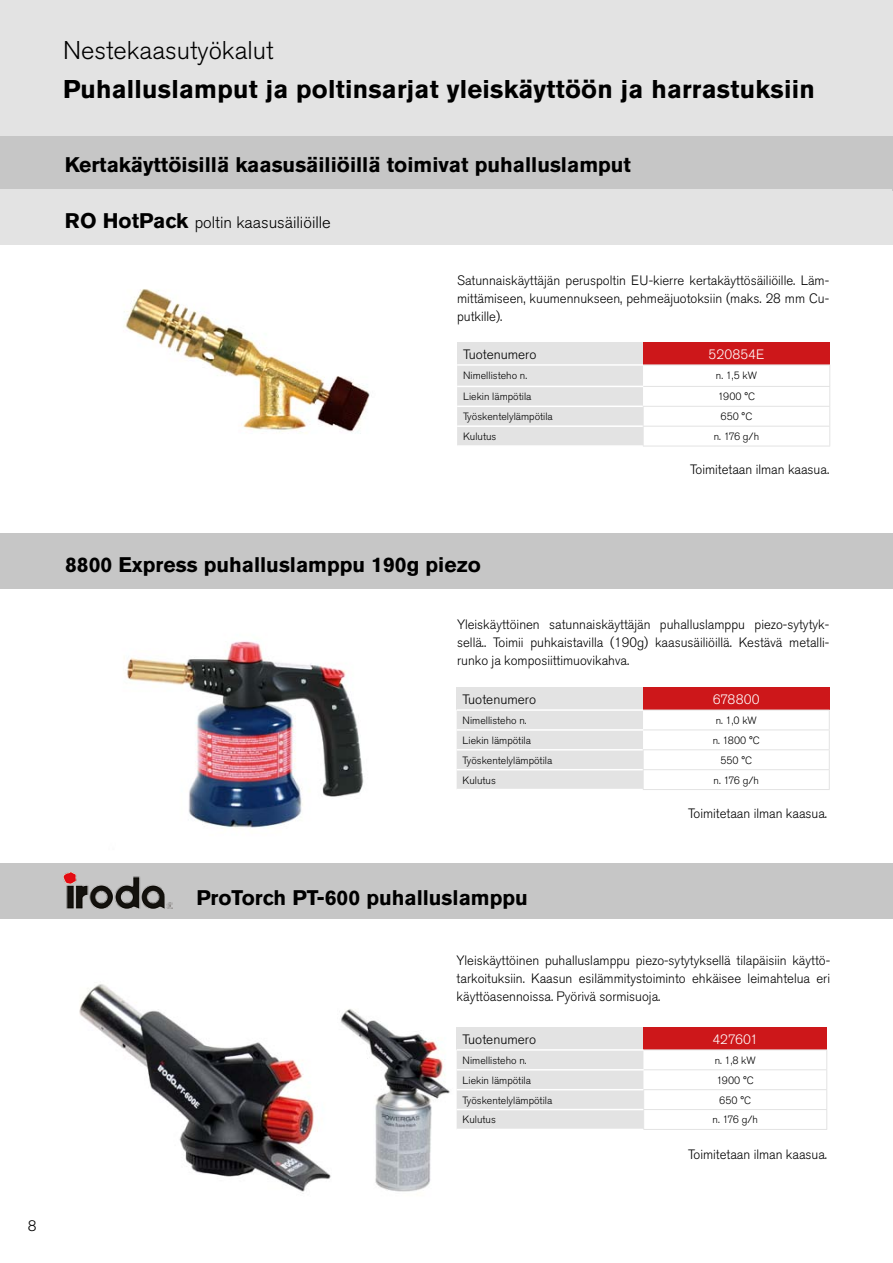
<style>
.page{position:relative;width:893px;height:1263px;background:#fff}
.page>*{position:absolute;margin:0;border:0;box-sizing:border-box;transform-origin:0 0}
.t1{font:700 25.5px "Akzidenz Grotesk Std";letter-spacing:.01em;color:#000}
.t2{font:300 25.5px "Akzidenz Grotesk Std";color:#000}
.t3{font:700 21px "Akzidenz Grotesk Std";color:#000}
.t4{font:300 16.5px "Akzidenz Grotesk Std";color:#000}
.t5{font:300 15px "Akzidenz Grotesk Std";color:#000}
.t6{font:300 13.5px/18px "Akzidenz Grotesk Std";color:#000;text-align:justify}
.t7{font:300 13.5px "Akzidenz Grotesk Std";color:#fff}
.t8{font:300 10.5px "Akzidenz Grotesk Std";color:#000}
.s1{font-weight:700;font-size:21px}
</style>
<div class="page">
<div style="left:0;top:0;width:893px;height:136px;background:#e3e3e3"></div>
<div style="left:0;top:136px;width:892px;height:54px;background:#c6c6c6"></div>
<div style="left:0;top:190px;width:893px;height:55px;background:#e3e3e3"></div>
<div style="left:0;top:534px;width:893px;height:55px;background:#c6c6c6"></div>
<img style="left:127px;top:641px;width:237px;height:187px">
<img style="left:79px;top:984px;width:252px;height:208px">
<hr style="left:892px;top:136px;width:1px;height:55px;background:#c6c6c6">
<img style="left:341px;top:1009px;width:122px;height:183px">
<div style="left:457px;top:343px;width:186px;height:22px;background:#e3e3e3"></div>
<div style="left:643px;top:343px;width:187px;height:22px;background:#cd171a"></div>
<svg style="left:457px;top:365px;width:373px;height:81px"></svg>
<hr style="left:643px;top:446px;width:187px;height:1px;background:#e3e3e3">
<hr style="left:457px;top:386px;width:186px;height:1px;background:#fff">
<hr style="left:457px;top:406px;width:186px;height:1px;background:#fff">
<hr style="left:457px;top:425px;width:186px;height:2px;background:#fff">
<hr style="left:457px;top:364px;width:186px;height:2px;background:#fff">
<hr style="left:457px;top:445px;width:186px;height:2px;background:#fff">
<div style="left:0;top:863px;width:893px;height:55px;background:#c6c6c6"></div>
<img style="left:64px;top:872px;width:108px;height:36px">
<div style="left:457px;top:688px;width:186px;height:22px;background:#e3e3e3"></div>
<div style="left:643px;top:688px;width:186px;height:22px;background:#cd171a"></div>
<svg style="left:457px;top:710px;width:373px;height:79px"></svg>
<hr style="left:643px;top:789px;width:187px;height:1px;background:#e3e3e3">
<hr style="left:457px;top:729px;width:186px;height:2px;background:#fff">
<hr style="left:457px;top:749px;width:186px;height:1px;background:#fff">
<hr style="left:457px;top:769px;width:186px;height:1px;background:#fff">
<hr style="left:457px;top:709px;width:186px;height:2px;background:#fff">
<div style="left:457px;top:1028px;width:187px;height:22px;background:#e3e3e3"></div>
<div style="left:644px;top:1028px;width:183px;height:22px;background:#cd171a"></div>
<hr style="left:644px;top:1049px;width:183px;height:1px;background:#e3e3e3">
<svg style="left:457px;top:1050px;width:370px;height:79px"></svg>
<hr style="left:643px;top:1129px;width:184px;height:1px;background:#e3e3e3">
<hr style="left:457px;top:1069px;width:187px;height:1px;background:#fff">
<hr style="left:457px;top:1089px;width:186px;height:1px;background:#fff">
<hr style="left:457px;top:1109px;width:186px;height:1px;background:#fff">
<hr style="left:457px;top:1049px;width:187px;height:2px;background:#fff">
<hr style="left:457px;top:1129px;width:186px;height:1px;background:#fff">
<img style="left:124px;top:289px;width:246px;height:145px">
<h1 class="t2" style="left:63px;top:36px;width:212px">Nestekaasutyökalut</h1>
<h1 class="t1" style="left:63px;top:74px;width:753px">Puhalluslamput ja poltinsarjat yleiskäyttöön ja harrastuksiin</h1>
<h2 class="t3" style="left:65px;top:152px;width:568px">Kertakäyttöisillä kaasusäiliöillä toimivat puhalluslamput</h2>
<p class="t4" style="left:65px;top:213px;width:268px"><span class="s1">RO HotPack</span> poltin kaasusäiliöille</p>
<p class="t6" style="left:457px;top:272px;width:374px">Satunnaiskäyttäjän peruspoltin EU-kierre kertakäyttösäiliöille. Läm&shy;mittämiseen, kuumennukseen, pehmeäjuotoksiin (maks. 28 mm Cu&shy;putkille).</p>
<p class="t6" style="left:463px;top:345px;width:75px">Tuotenumero</p>
<p class="t7" style="left:709px;top:347px;width:57px">520854E</p>
<p class="t8" style="left:463px;top:369px;width:65px">Nimellisteho n.</p>
<p class="t8" style="left:716px;top:369px;width:43px">n. 1,5 kW</p>
<p class="t8" style="left:463px;top:391px;width:70px">Liekin lämpötila</p>
<p class="t8" style="left:718px;top:391px;width:39px">1900 °C</p>
<p class="t8" style="left:463px;top:411px;width:91px">Työskentelylämpötila</p>
<p class="t8" style="left:721px;top:411px;width:33px">650 °C</p>
<p class="t8" style="left:463px;top:430px;width:35px">Kulutus</p>
<p class="t8" style="left:714px;top:430px;width:47px">n. 176 g/h</p>
<p class="t6" style="left:690px;top:461px;width:141px">Toimitetaan ilman kaasua.</p>
<p class="t5" style="left:28px;top:1218px;width:10px">8</p>
<h2 class="t3" style="left:65px;top:552px;width:418px">8800 Express puhalluslamppu 190g piezo</h2>
<p class="t6" style="left:457px;top:615px;width:374px">Yleiskäyttöinen satunnaiskäyttäjän puhalluslamppu piezo-sytytyk&shy;sellä.. Toimii puhkaistavilla (190g) kaasusäiliöillä. Kestävä metalli&shy;runko ja komposiittimuovikahva.</p>
<p class="t6" style="left:463px;top:691px;width:75px">Tuotenumero</p>
<p class="t7" style="left:713px;top:692px;width:48px">678800</p>
<p class="t8" style="left:463px;top:714px;width:65px">Nimellisteho n.</p>
<p class="t8" style="left:716px;top:714px;width:43px">n. 1,0 kW</p>
<p class="t8" style="left:463px;top:734px;width:70px">Liekin lämpötila</p>
<p class="t8" style="left:713px;top:734px;width:49px">n. 1800 °C</p>
<p class="t8" style="left:463px;top:754px;width:91px">Työskentelylämpötila</p>
<p class="t8" style="left:720px;top:754px;width:33px">550 °C</p>
<p class="t8" style="left:463px;top:774px;width:35px">Kulutus</p>
<p class="t8" style="left:714px;top:774px;width:47px">n. 176 g/h</p>
<h2 class="t3" style="left:197px;top:886px;width:333px">ProTorch PT-600 puhalluslamppu</h2>
<p class="t6" style="left:688px;top:804px;width:141px">Toimitetaan ilman kaasua.</p>
<p class="t6" style="left:457px;top:951px;width:375px">Yleiskäyttöinen puhalluslamppu piezo-sytytyksellä tilapäisiin käyttö&shy;tarkoituksiin. Kaasun esilämmitystoiminto ehkäisee leimahtelua eri käyttöasennoissa. Pyörivä sormisuoja.</p>
<p class="t6" style="left:463px;top:1030px;width:75px">Tuotenumero</p>
<p class="t7" style="left:712px;top:1032px;width:47px">427601</p>
<p class="t8" style="left:463px;top:1054px;width:65px">Nimellisteho n.</p>
<p class="t8" style="left:715px;top:1054px;width:43px">n. 1,8 kW</p>
<p class="t8" style="left:463px;top:1074px;width:70px">Liekin lämpötila</p>
<p class="t8" style="left:717px;top:1074px;width:39px">1900 °C</p>
<p class="t8" style="left:463px;top:1094px;width:91px">Työskentelylämpötila</p>
<p class="t8" style="left:719px;top:1094px;width:33px">650 °C</p>
<p class="t8" style="left:463px;top:1114px;width:35px">Kulutus</p>
<p class="t8" style="left:712px;top:1114px;width:47px">n. 176 g/h</p>
<p class="t6" style="left:688px;top:1145px;width:141px">Toimitetaan ilman kaasua.</p>
</div>
